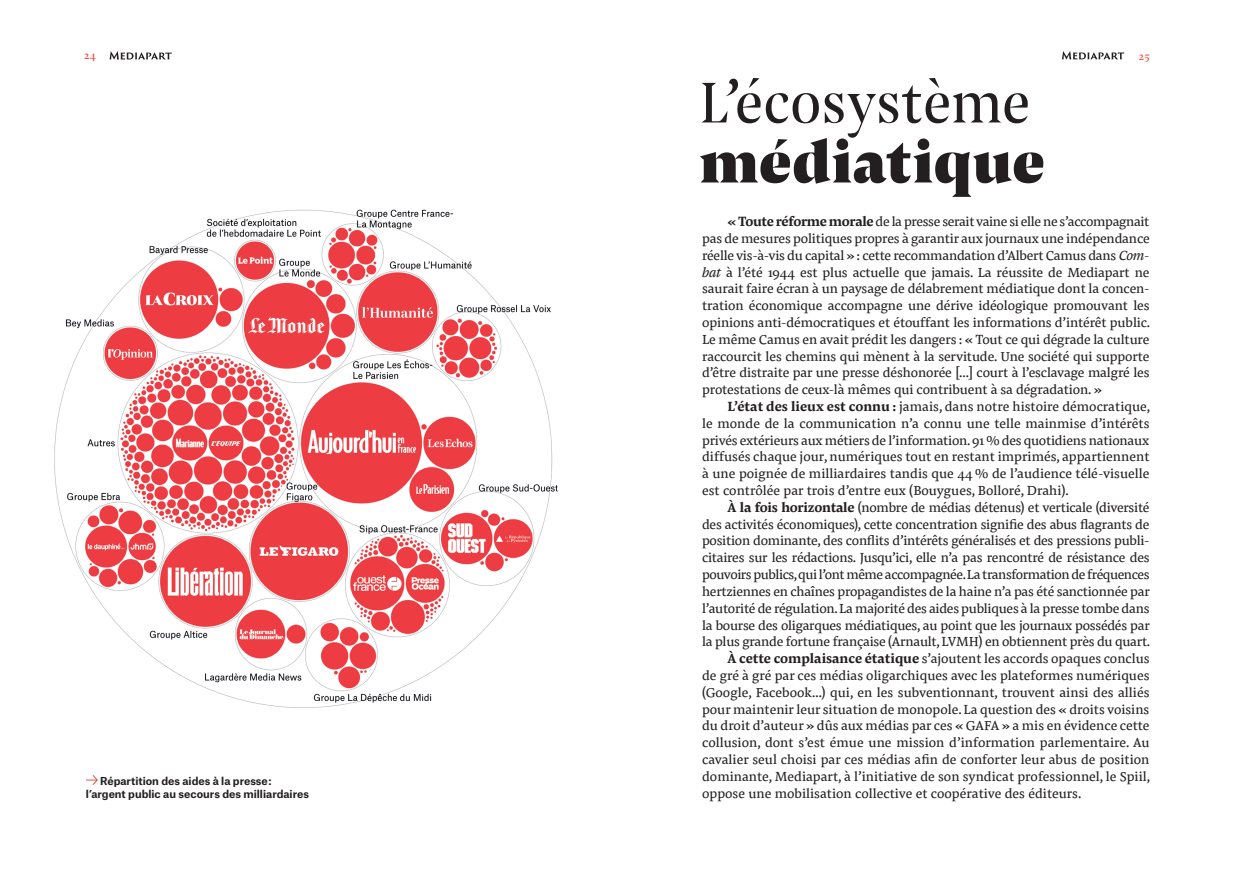
<style>
.page{position:relative;width:1234px;height:893px;background:#fff}
.page>*{position:absolute;margin:0;border:0;box-sizing:border-box;transform-origin:0 0}
.TITRE_Pensum{font:60px/60px "Pensum Display";letter-spacing:.01em;color:#231f20}
.TEXTE_COURANT_PENSUM{font:13.8px/16.8px "Pensum Pro";letter-spacing:-.01em;color:#231f20;text-align:justify}
.TITRE_Pensum-2{font:11.25px "Pensum Display";color:#ee3e34}
.TEXTE_COURANT_PENSUM-2{font:700 10.5px "Atlas Grotesk";color:#231f20}
.s1{font-weight:900}
.s2{font-weight:700}
.s3{font-style:italic}
</style>
<div class="page">
<svg style="left:1062px;top:51px;width:61px;height:9px"></svg>
<svg style="left:109px;top:51px;width:63px;height:9px"></svg>
<img style="left:54px;top:209px;width:504px;height:499px">
<svg style="left:86px;top:775px;width:12px;height:10px"></svg>
<p class="TITRE_Pensum-2" style="left:84px;top:47px;width:13px">24</p>
<p class="TITRE_Pensum-2" style="left:1138px;top:48px;width:12px">25</p>
<p class="TITRE_Pensum" style="left:699px;top:70px;width:347px">L’écosystème <span class="s1">médiatique</span></p>
<p class="TEXTE_COURANT_PENSUM" style="left:702px;top:213px;width:449px;text-indent:26px"><span class="s2">« Toute réforme morale</span> de la presse serait vaine si elle ne s’accompagnait pas de mesures politiques propres à garantir aux journaux une indépendance réelle vis-à-vis du capital » : cette recommandation d’Albert Camus dans <span class="s3">Com&shy;bat</span> à l’été 1944 est plus actuelle que jamais. La réussite de Mediapart ne saurait faire écran à un paysage de délabrement médiatique dont la concen&shy;tration économique accompagne une dérive idéologique promouvant les opinions anti-démocratiques et étouffant les informations d’intérêt public.<br>Le même Camus en avait prédit les dangers : « Tout ce qui dégrade la culture raccourcit les chemins qui mènent à la servitude. Une société qui supporte d’être distraite par une presse déshonorée […] court à l’esclavage malgré les protestations de ceux-là mêmes qui contribuent à sa dégradation. »</p>
<p class="TEXTE_COURANT_PENSUM" style="left:702px;top:398px;width:449px;text-indent:26px"><span class="s2">L’état des lieux est connu :</span> jamais, dans notre histoire démocratique, le monde de la communication n’a connu une telle mainmise d’intérêts privés extérieurs aux métiers de l’information. 91 % des quotidiens nationaux diffusés chaque jour, numériques tout en restant imprimés, appartiennent à une poignée de milliardaires tandis que 44 % de l’audience télé-visuelle est contrôlée par trois d’entre eux (Bouygues, Bolloré, Drahi).</p>
<p class="TEXTE_COURANT_PENSUM" style="left:702px;top:499px;width:449px;text-indent:26px"><span class="s2">À la fois horizontale</span> (nombre de médias détenus) et verticale (diversité des activités économiques), cette concentration signifie des abus flagrants de position dominante, des conflits d’intérêts généralisés et des pressions publi&shy;citaires sur les rédactions. Jusqu’ici, elle n’a pas rencontré de résistance des pouvoirs publics, qui l’ont même accompagnée. La transformation de fréquences hertziennes en chaînes propagandistes de la haine n’a pas été sanctionnée par l’autorité de régulation. La majorité des aides publiques à la presse tombe dans la bourse des oligarques médiatiques, au point que les journaux possédés par la plus grande fortune française (Arnault, LVMH) en obtiennent près du quart.</p>
<p class="TEXTE_COURANT_PENSUM" style="left:702px;top:650px;width:449px;text-indent:26px"><span class="s2">À cette complaisance étatique</span> s’ajoutent les accords opaques conclus de gré à gré par ces médias oligarchiques avec les plateformes numériques (Google, Facebook…) qui, en les subventionnant, trouvent ainsi des alliés pour maintenir leur situation de monopole. La question des « droits voisins du droit d’auteur » dûs aux médias par ces « GAFA » a mis en évidence cette collusion, dont s’est émue une mission d’information parlementaire. Au cavalier seul choisi par ces médias afin de conforter leur abus de position dominante, Mediapart, à l’initiative de son syndicat professionnel, le Spiil, oppose une mobilisation collective et coopérative des éditeurs.</p>
<p class="TEXTE_COURANT_PENSUM-2" style="left:100px;top:772px;width:173px">Répartition des aides à la presse :</p>
<p class="TEXTE_COURANT_PENSUM-2" style="left:86px;top:785px;width:224px">l’argent public au secours des milliardaires</p>
</div>
